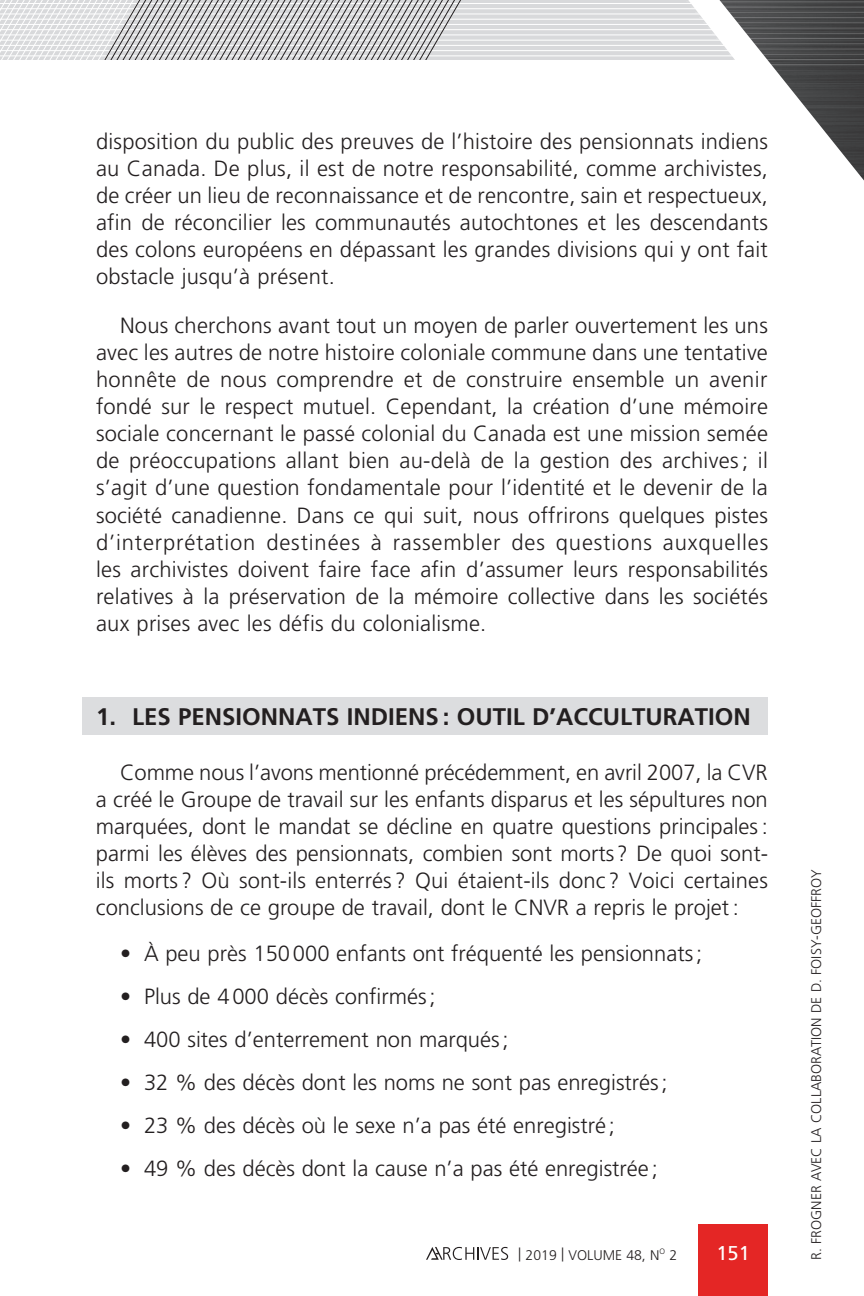
<style>
.page{position:relative;width:864px;height:1296px;background:#fff}
.page>*{position:absolute;margin:0;border:0;box-sizing:border-box;transform-origin:0 0}
.t1{font:700 24px "Frutiger LT Std";color:#231f20}
.t2{font:300 22px/27px "Frutiger LT Std";color:#231f20;text-align:justify}
.t3{font:20px "Frutiger LT Std";color:#fff}
.t4{font:300 14px "Frutiger LT Std";color:#231f20}
.t5{font:300 7.8px "Frutiger LT Std";color:#231f20}
.s1{font-size:14px}
</style>
<div class="page">
<svg style="left:154px;top:0;width:315px;height:60px;background:#bdbdbe"></svg>
<svg style="left:469px;top:0;width:189px;height:59px"></svg>
<hr style="left:469px;top:1px;width:395px;height:1px;background:#fff">
<hr style="left:469px;top:7px;width:395px;height:1px;background:#fff">
<hr style="left:469px;top:12px;width:395px;height:1px;background:#fff">
<hr style="left:469px;top:17px;width:395px;height:1px;background:#fff">
<hr style="left:469px;top:22px;width:395px;height:1px;background:#fff">
<hr style="left:469px;top:28px;width:395px;height:1px;background:#fff">
<hr style="left:469px;top:33px;width:395px;height:1px;background:#fff">
<hr style="left:469px;top:38px;width:395px;height:1px;background:#fff">
<hr style="left:469px;top:43px;width:395px;height:1px;background:#fff">
<hr style="left:469px;top:49px;width:395px;height:1px;background:#fff">
<hr style="left:469px;top:54px;width:395px;height:1px;background:#fff">
<svg style="left:658px;top:0;width:206px;height:181px"></svg>
<div style="left:698px;top:1224px;width:70px;height:72px;background:#e42625"></div>
<svg style="left:426px;top:1247px;width:82px;height:13px"></svg>
<div style="left:82px;top:697px;width:686px;height:38px;background:#dcdddf"></div>
<p class="t2" style="left:96px;top:128px;width:674px">disposition du public des preuves de l’histoire des pensionnats indiens au Canada. De plus, il est de notre responsabilité, comme archivistes, de créer un lieu de reconnaissance et de rencontre, sain et respectueux, afin de réconcilier les communautés autochtones et les descendants des colons européens en dépassant les grandes divisions qui y ont fait obstacle jusqu’à présent.</p>
<p class="t2" style="left:96px;top:312px;width:674px;text-indent:24px">Nous cherchons avant tout un moyen de parler ouvertement les uns avec les autres de notre histoire coloniale commune dans une tentative honnête de nous comprendre et de construire ensemble un avenir fondé sur le respect mutuel. Cependant, la création d’une mémoire sociale concernant le passé colonial du Canada est une mission semée de préoccupations allant bien au-delà de la gestion des archives; il s’agit d’une question fondamentale pour l’identité et le devenir de la société canadienne. Dans ce qui suit, nous offrirons quelques pistes d’interprétation destinées à rassembler des questions auxquelles les archivistes doivent faire face afin d’assumer leurs responsabilités relatives à la préservation de la mémoire collective dans les sociétés aux prises avec les défis du colonialisme.</p>
<p class="t1" style="left:96px;top:703px;width:656px">1. LES PENSIONNATS INDIENS : OUTIL D’ACCULTURATION</p>
<p class="t2" style="left:96px;top:759px;width:674px;text-indent:24px">Comme nous l’avons mentionné précédemment, en avril 2007, la CVR a créé le Groupe de travail sur les enfants disparus et les sépultures non marquées, dont le mandat se décline en quatre questions principales : parmi les élèves des pensionnats, combien sont morts? De quoi sont&shy;ils morts ? Où sont-ils enterrés ? Qui étaient-ils donc ? Voici certaines conclusions de ce groupe de travail, dont le CNVR a repris le projet :</p>
<p class="t2" style="left:120px;top:940px;width:584px">• À peu près 150000 enfants ont fréquenté les pensionnats;</p>
<p class="t2" style="left:120px;top:983px;width:317px">• Plus de 4000 décès confirmés;</p>
<p class="t2" style="left:120px;top:1026px;width:390px">• 400 sites d’enterrement non marqués;</p>
<p class="t2" style="left:120px;top:1069px;width:549px">• 32 % des décès dont les noms ne sont pas enregistrés;</p>
<p class="t2" style="left:120px;top:1112px;width:496px">• 23 % des décès où le sexe n’a pas été enregistré;</p>
<p class="t2" style="left:120px;top:1155px;width:539px">• 49 % des décès dont la cause n’a pas été enregistrée;</p>
<p class="t4" style="left:518px;top:1247px;width:143px">| 2019 | VOLUME 48, N</p>
<p class="t3" style="left:717px;top:1241px;width:35px">151</p>
<p class="t5" style="left:659px;top:1247px;width:19px">O <span class="s1">2</span></p>
<p class="t4" style="left:808px;top:1260px;width:392px;rotate:-90deg">R. FROGNER AVEC LA COLLABORATION DE D. FOISY-GEOFFROY</p>
</div>
